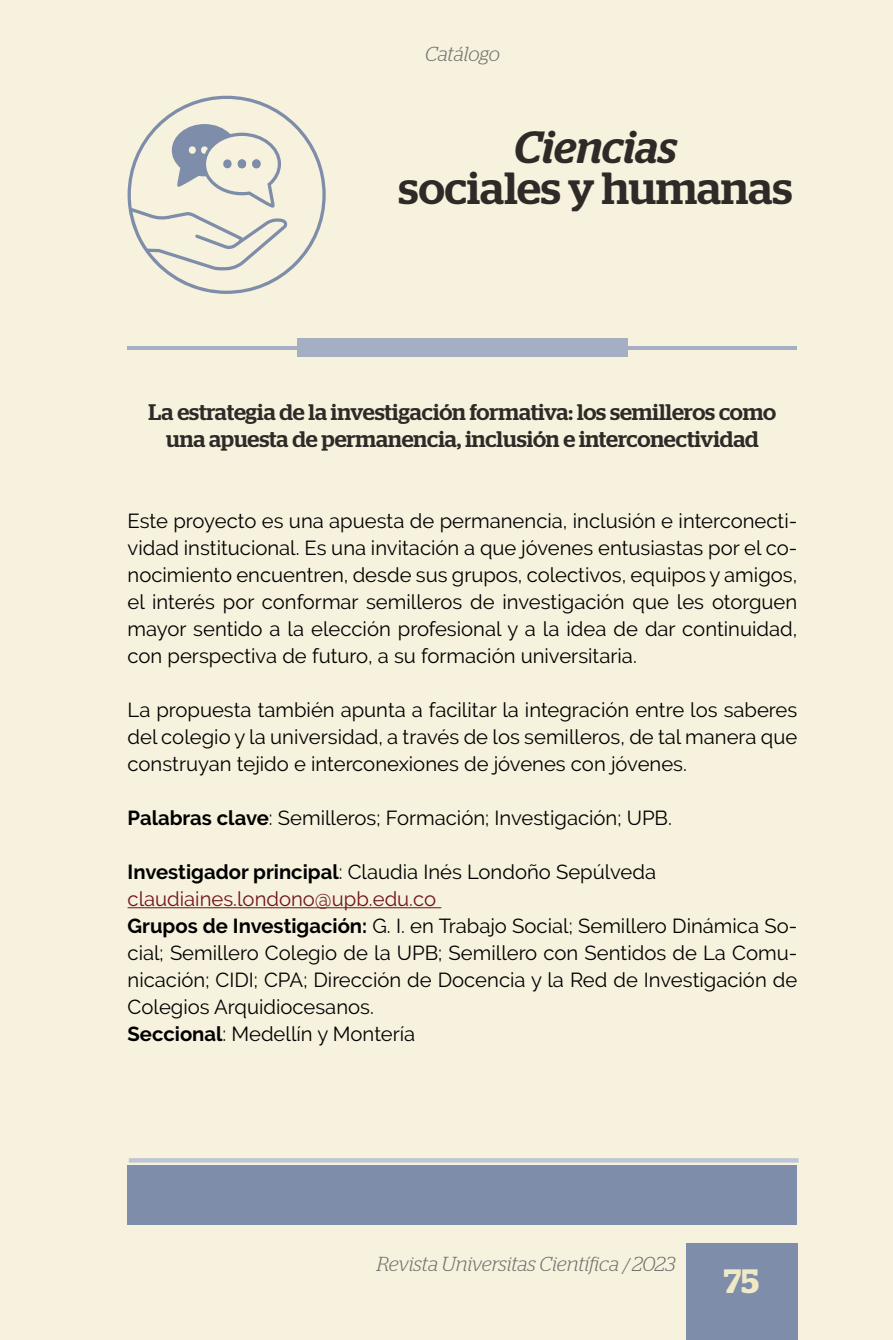
<style>
.page{position:relative;width:893px;height:1340px;background:#fff}
.page>*{position:absolute;margin:0;border:0;box-sizing:border-box;transform-origin:0 0}
.t1{font:500 45px "Stag";color:#2f2a27}
.t2{font:italic 500 45px "Stag";color:#2f2a27}
.t3{font:600 33.75px "Stag";color:#f0e9c6}
.t4{font:500 22.5px/27px "Stag";letter-spacing:-.005em;color:#2f2a27;text-align:center}
.t5{font:20.25px/27px "Raleway";color:#000;text-align:justify}
.t6{font:italic 300 20.25px "Stag";letter-spacing:-.005em;color:#706f6f}
.s1{font-weight:700}
.s2{color:#711418}
</style>
<div class="page">
<div style="left:0;top:0;width:893px;height:1339px;background:#f6f2dd"></div>
<div style="left:686px;top:1243px;width:111px;height:96px;background:#7e8da9"></div>
<hr style="left:128px;top:347px;width:669px;height:3px;background:#a5afc3">
<div style="left:297px;top:338px;width:330px;height:19px;background:#a5afc3"></div>
<svg style="left:128px;top:96px;width:198px;height:198px"></svg>
<hr style="left:128px;top:907px;width:313px;height:1px;background:#711418">
<hr style="left:129px;top:1158px;width:670px;height:4px;background:#bec6d4">
<div style="left:128px;top:1165px;width:669px;height:60px;background:#7e8da9"></div>
<p class="t6" style="left:425px;top:43px;width:76px">Catálogo</p>
<h1 class="t2" style="left:514px;top:121px;width:164px">Ciencias</h1>
<h1 class="t1" style="left:399px;top:161px;width:395px">sociales y humanas</h1>
<p class="t4" style="left:149px;top:398px;width:629px">La estrategia de la investigación formativa: los semilleros como una apuesta de permanencia, inclusión e interconectividad</p>
<p class="t5" style="left:128px;top:507px;width:671px">Este proyecto es una apuesta de permanencia, inclusión e interconecti&shy;vidad institucional. Es una invitación a que jóvenes entusiastas por el co&shy;nocimiento encuentren, desde sus grupos, colectivos, equipos y amigos, el interés por conformar semilleros de investigación que les otorguen mayor sentido a la elección profesional y a la idea de dar continuidad, con perspectiva de futuro, a su formación universitaria.</p>
<p class="t5" style="left:128px;top:696px;width:671px">La propuesta también apunta a facilitar la integración entre los saberes del colegio y la universidad, a través de los semilleros, de tal manera que construyan tejido e interconexiones de jóvenes con jóvenes.</p>
<p class="t5" style="left:128px;top:804px;width:546px"><span class="s1">Palabras clave</span>: Semilleros; Formación; Investigación; UPB.</p>
<p class="t5" style="left:128px;top:858px;width:671px;text-align:left"><span class="s1">Investigador principal</span>: Claudia Inés Londoño Sepúlveda <span class="s2">claudiaines.londono@upb.edu.co<br></span><span class="s1">Grupos de Investigación:</span> G. I. en Trabajo Social; Semillero Dinámica So&shy;cial; Semillero Colegio de la UPB; Semillero con Sentidos de La Comu&shy;nicación; CIDI; CPA; Dirección de Docencia y la Red de Investigación de Colegios Arquidiocesanos.<br><span class="s1">Seccional</span>: Medellín y Montería</p>
<p class="t6" style="left:377px;top:1252px;width:300px">Revista Universitas Científica / 2023</p>
<h2 class="t3" style="left:724px;top:1261px;width:37px">75</h2>
</div>
